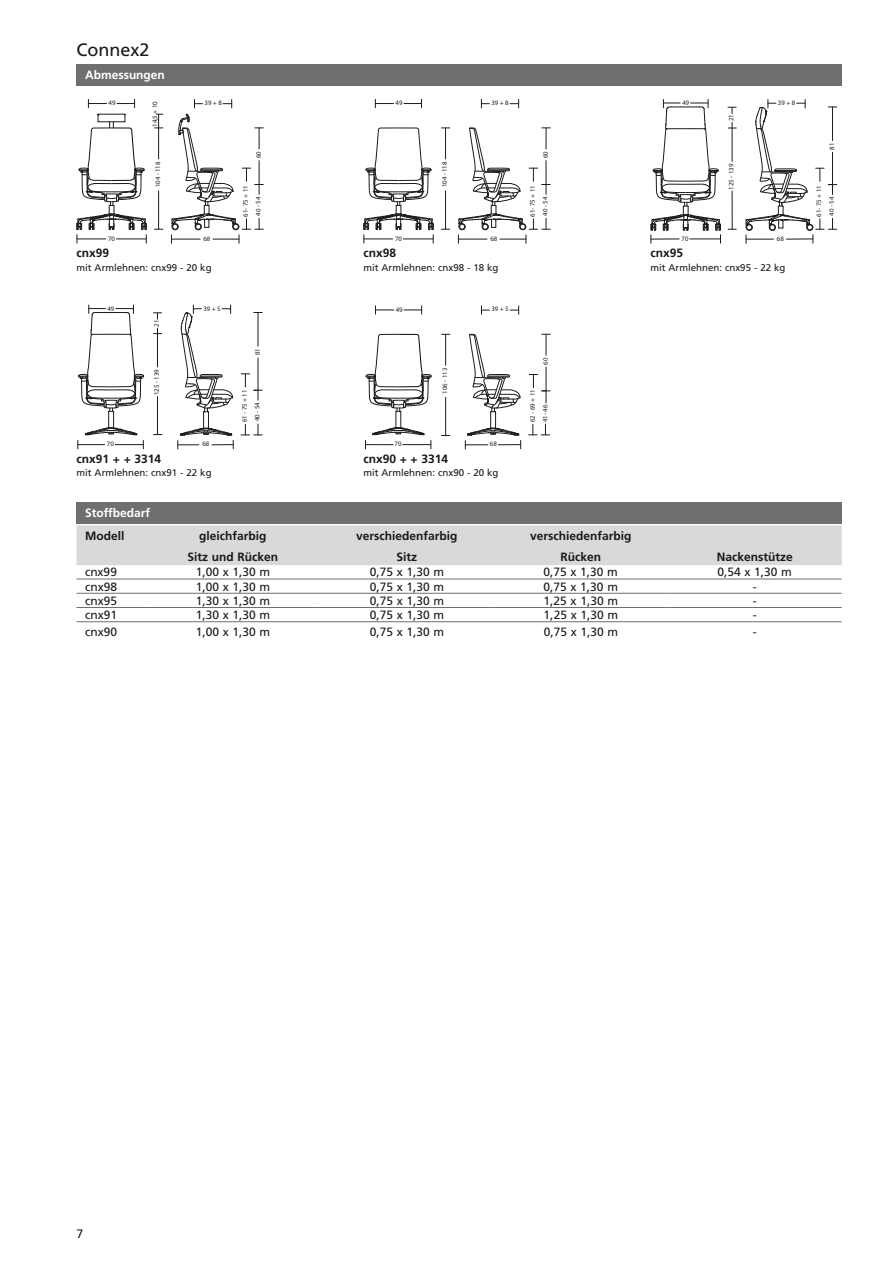
<style>
.page{position:relative;width:893px;height:1263px;background:#fff}
.page>*{position:absolute;margin:0;border:0;box-sizing:border-box;transform-origin:0 0}
.t1{font:18px "Frutiger";color:#181a18}
.t2{font:12.3px "Frutiger";color:#181a18}
.t3{font:12px "Frutiger";color:#181a18}
.t4{font:700 12px/21px "Frutiger";color:#181a18;text-align:center}
.t5{font:700 12px "Frutiger";color:#fff}
.t6{font:9.75px "Frutiger";color:#181a18}
.t7{font:6.75px "Myriad Pro";color:#1c1c1b}
</style>
<div class="page">
<div style="left:77px;top:64px;width:765px;height:21px;background:#6f6f6e"></div>
<svg style="left:88px;top:99px;width:19px;height:9px"></svg>
<svg style="left:117px;top:99px;width:18px;height:9px"></svg>
<hr style="left:158px;top:191px;width:1px;height:38px;background:#1c1c1b">
<hr style="left:158px;top:114px;width:1px;height:45px;background:#1c1c1b">
<svg style="left:194px;top:99px;width:8px;height:9px"></svg>
<svg style="left:223px;top:99px;width:9px;height:9px"></svg>
<svg style="left:77px;top:114px;width:70px;height:129px"></svg>
<svg style="left:171px;top:114px;width:92px;height:129px"></svg>
<svg style="left:375px;top:99px;width:18px;height:9px"></svg>
<svg style="left:404px;top:99px;width:18px;height:9px"></svg>
<hr style="left:445px;top:191px;width:1px;height:38px;background:#1c1c1b">
<hr style="left:445px;top:128px;width:1px;height:31px;background:#1c1c1b">
<svg style="left:481px;top:99px;width:8px;height:9px"></svg>
<svg style="left:510px;top:99px;width:9px;height:9px"></svg>
<svg style="left:458px;top:127px;width:92px;height:116px"></svg>
<svg style="left:363px;top:127px;width:71px;height:116px"></svg>
<hr style="left:732px;top:191px;width:1px;height:38px;background:#1c1c1b">
<hr style="left:732px;top:122px;width:1px;height:39px;background:#1c1c1b">
<svg style="left:728px;top:107px;width:8px;height:7px"></svg>
<svg style="left:745px;top:100px;width:92px;height:143px"></svg>
<svg style="left:650px;top:99px;width:71px;height:144px"></svg>
<hr style="left:258px;top:313px;width:1px;height:33px;background:#1c1c1b">
<hr style="left:258px;top:358px;width:1px;height:32px;background:#1c1c1b">
<svg style="left:241px;top:424px;width:21px;height:12px"></svg>
<svg style="left:241px;top:374px;width:21px;height:26px"></svg>
<hr style="left:157px;top:397px;width:1px;height:37px;background:#1c1c1b">
<hr style="left:157px;top:328px;width:1px;height:39px;background:#1c1c1b">
<svg style="left:153px;top:313px;width:9px;height:6px"></svg>
<svg style="left:177px;top:305px;width:57px;height:144px"></svg>
<svg style="left:78px;top:305px;width:66px;height:144px"></svg>
<svg style="left:529px;top:424px;width:21px;height:12px"></svg>
<svg style="left:542px;top:334px;width:8px;height:21px"></svg>
<svg style="left:375px;top:306px;width:19px;height:8px"></svg>
<svg style="left:404px;top:306px;width:18px;height:8px"></svg>
<svg style="left:529px;top:367px;width:21px;height:36px"></svg>
<hr style="left:445px;top:397px;width:1px;height:39px;background:#1c1c1b">
<hr style="left:445px;top:334px;width:1px;height:31px;background:#1c1c1b">
<svg style="left:481px;top:306px;width:8px;height:8px"></svg>
<svg style="left:510px;top:306px;width:9px;height:8px"></svg>
<svg style="left:465px;top:334px;width:56px;height:115px"></svg>
<svg style="left:365px;top:334px;width:67px;height:115px"></svg>
<div style="left:77px;top:502px;width:765px;height:21px;background:#6f6f6e"></div>
<div style="left:77px;top:525px;width:765px;height:40px;background:#dad9d9"></div>
<hr style="left:77px;top:579px;width:69px;height:1px;background:#6f6f6e">
<hr style="left:77px;top:593px;width:69px;height:1px;background:#6f6f6e">
<hr style="left:77px;top:607px;width:69px;height:1px;background:#6f6f6e">
<hr style="left:77px;top:621px;width:69px;height:1px;background:#6f6f6e">
<hr style="left:146px;top:579px;width:174px;height:1px;background:#6f6f6e">
<hr style="left:146px;top:593px;width:174px;height:1px;background:#6f6f6e">
<hr style="left:146px;top:607px;width:174px;height:1px;background:#6f6f6e">
<hr style="left:146px;top:621px;width:174px;height:1px;background:#6f6f6e">
<hr style="left:320px;top:579px;width:174px;height:1px;background:#6f6f6e">
<hr style="left:320px;top:593px;width:174px;height:1px;background:#6f6f6e">
<hr style="left:320px;top:607px;width:174px;height:1px;background:#6f6f6e">
<hr style="left:320px;top:621px;width:174px;height:1px;background:#6f6f6e">
<hr style="left:494px;top:579px;width:174px;height:1px;background:#6f6f6e">
<hr style="left:494px;top:593px;width:174px;height:1px;background:#6f6f6e">
<hr style="left:494px;top:607px;width:174px;height:1px;background:#6f6f6e">
<hr style="left:494px;top:621px;width:174px;height:1px;background:#6f6f6e">
<hr style="left:668px;top:579px;width:174px;height:1px;background:#6f6f6e">
<hr style="left:668px;top:593px;width:174px;height:1px;background:#6f6f6e">
<hr style="left:668px;top:607px;width:174px;height:1px;background:#6f6f6e">
<hr style="left:668px;top:621px;width:174px;height:1px;background:#6f6f6e">
<h1 class="t1" style="left:77px;top:43px;width:74px">Connex2</h1>
<p class="t5" style="left:85px;top:70px;width:81px">Abmessungen</p>
<p class="t7" style="left:109px;top:99px;width:8px">49</p>
<p class="t7" style="left:151px;top:127px;width:27px;rotate:-90deg">14,5 + 10</p>
<p class="t7" style="left:205px;top:99px;width:19px">39 + 8</p>
<p class="t7" style="left:396px;top:99px;width:8px">49</p>
<p class="t7" style="left:491px;top:99px;width:19px">39 + 8</p>
<p class="t7" style="left:255px;top:158px;width:8px;rotate:-90deg">60</p>
<p class="t7" style="left:541px;top:158px;width:8px;rotate:-90deg">60</p>
<p class="t7" style="left:154px;top:187px;width:27px;rotate:-90deg">104 - 118</p>
<p class="t7" style="left:242px;top:217px;width:33px;rotate:-90deg">61- 75 + 11</p>
<p class="t7" style="left:254px;top:216px;width:20px;rotate:-90deg">40 - 54</p>
<p class="t7" style="left:441px;top:187px;width:27px;rotate:-90deg">104 - 118</p>
<p class="t7" style="left:528px;top:217px;width:33px;rotate:-90deg">61- 75 + 11</p>
<p class="t7" style="left:541px;top:216px;width:20px;rotate:-90deg">40 - 54</p>
<p class="t7" style="left:108px;top:234px;width:8px">70</p>
<p class="t7" style="left:203px;top:234px;width:8px">68</p>
<p class="t7" style="left:395px;top:234px;width:8px">70</p>
<p class="t7" style="left:490px;top:234px;width:8px">68</p>
<p class="t4" style="left:77px;top:243px;width:34px">cnx99</p>
<p class="t6" style="left:77px;top:263px;width:137px">mit Armlehnen: cnx99 - 20 kg</p>
<p class="t4" style="left:363px;top:243px;width:34px">cnx98</p>
<p class="t6" style="left:363px;top:263px;width:137px">mit Armlehnen: cnx98 - 18 kg</p>
<p class="t7" style="left:107px;top:305px;width:8px">49</p>
<p class="t7" style="left:203px;top:304px;width:19px">39 + 5</p>
<p class="t7" style="left:396px;top:305px;width:8px">49</p>
<p class="t7" style="left:491px;top:305px;width:19px">39 + 5</p>
<p class="t7" style="left:153px;top:327px;width:8px;rotate:-90deg">21</p>
<p class="t7" style="left:253px;top:355px;width:8px;rotate:-90deg">81</p>
<p class="t7" style="left:541px;top:365px;width:8px;rotate:-90deg">60</p>
<p class="t7" style="left:153px;top:395px;width:27px;rotate:-90deg">125 - 139</p>
<p class="t7" style="left:240px;top:422px;width:34px;rotate:-90deg">61 - 75 + 11</p>
<p class="t7" style="left:253px;top:421px;width:20px;rotate:-90deg">40 - 54</p>
<p class="t7" style="left:441px;top:394px;width:27px;rotate:-90deg">106 - 113</p>
<p class="t7" style="left:528px;top:422px;width:34px;rotate:-90deg">62 - 69 + 11</p>
<p class="t7" style="left:541px;top:422px;width:19px;rotate:-90deg">41- 46</p>
<p class="t7" style="left:107px;top:440px;width:8px">70</p>
<p class="t7" style="left:202px;top:440px;width:8px">68</p>
<p class="t7" style="left:395px;top:440px;width:8px">70</p>
<p class="t7" style="left:490px;top:440px;width:8px">68</p>
<p class="t4" style="left:77px;top:449px;width:86px">cnx91 + + 3314</p>
<p class="t6" style="left:77px;top:469px;width:137px">mit Armlehnen: cnx91 - 22 kg</p>
<p class="t4" style="left:363px;top:449px;width:86px">cnx90 + + 3314</p>
<p class="t6" style="left:363px;top:469px;width:137px">mit Armlehnen: cnx90 - 20 kg</p>
<p class="t5" style="left:85px;top:508px;width:67px">Stoffbedarf</p>
<p class="t4" style="left:85px;top:526px;width:41px">Modell</p>
<p class="t4" style="left:188px;top:526px;width:92px">gleichfarbig<br>Sitz und Rücken</p>
<p class="t4" style="left:356px;top:526px;width:103px">verschiedenfarbig<br>Sitz</p>
<p class="t4" style="left:530px;top:526px;width:103px">verschiedenfarbig<br>Rücken</p>
<p class="t7" style="left:682px;top:99px;width:8px">49</p>
<p class="t7" style="left:681px;top:234px;width:8px">70</p>
<p class="t7" style="left:727px;top:121px;width:8px;rotate:-90deg">21</p>
<p class="t7" style="left:727px;top:190px;width:27px;rotate:-90deg">125 - 139</p>
<p class="t7" style="left:778px;top:99px;width:19px">39 + 8</p>
<p class="t7" style="left:777px;top:234px;width:8px">68</p>
<p class="t4" style="left:650px;top:243px;width:34px">cnx95</p>
<p class="t6" style="left:650px;top:263px;width:137px">mit Armlehnen: cnx95 - 22 kg</p>
<p class="t4" style="left:717px;top:547px;width:77px">Nackenstütze</p>
<p class="t3" style="left:85px;top:567px;width:33px">cnx99</p>
<p class="t3" style="left:196px;top:567px;width:76px">1,00 x 1,30 m</p>
<p class="t3" style="left:370px;top:567px;width:76px">0,75 x 1,30 m</p>
<p class="t3" style="left:544px;top:567px;width:76px">0,75 x 1,30 m</p>
<p class="t3" style="left:717px;top:567px;width:76px">0,54 x 1,30 m</p>
<p class="t3" style="left:85px;top:582px;width:33px">cnx98</p>
<p class="t3" style="left:196px;top:582px;width:76px">1,00 x 1,30 m</p>
<p class="t3" style="left:370px;top:582px;width:76px">0,75 x 1,30 m</p>
<p class="t3" style="left:544px;top:582px;width:76px">0,75 x 1,30 m</p>
<p class="t3" style="left:753px;top:582px;width:5px">-</p>
<p class="t3" style="left:85px;top:596px;width:33px">cnx95</p>
<p class="t3" style="left:196px;top:596px;width:76px">1,30 x 1,30 m</p>
<p class="t3" style="left:370px;top:596px;width:76px">0,75 x 1,30 m</p>
<p class="t3" style="left:544px;top:596px;width:76px">1,25 x 1,30 m</p>
<p class="t3" style="left:753px;top:596px;width:5px">-</p>
<p class="t3" style="left:85px;top:610px;width:33px">cnx91</p>
<p class="t3" style="left:196px;top:610px;width:76px">1,30 x 1,30 m</p>
<p class="t3" style="left:370px;top:610px;width:76px">0,75 x 1,30 m</p>
<p class="t3" style="left:544px;top:610px;width:76px">1,25 x 1,30 m</p>
<p class="t3" style="left:753px;top:610px;width:5px">-</p>
<p class="t3" style="left:85px;top:627px;width:33px">cnx90</p>
<p class="t3" style="left:196px;top:627px;width:76px">1,00 x 1,30 m</p>
<p class="t3" style="left:370px;top:627px;width:76px">0,75 x 1,30 m</p>
<p class="t3" style="left:544px;top:627px;width:76px">0,75 x 1,30 m</p>
<p class="t3" style="left:753px;top:627px;width:5px">-</p>
<p class="t7" style="left:828px;top:150px;width:8px;rotate:-90deg">81</p>
<p class="t7" style="left:815px;top:217px;width:33px;rotate:-90deg">61- 75 + 11</p>
<p class="t7" style="left:827px;top:216px;width:20px;rotate:-90deg">40 - 54</p>
<p class="t2" style="left:77px;top:1229px;width:8px">7</p>
</div>
